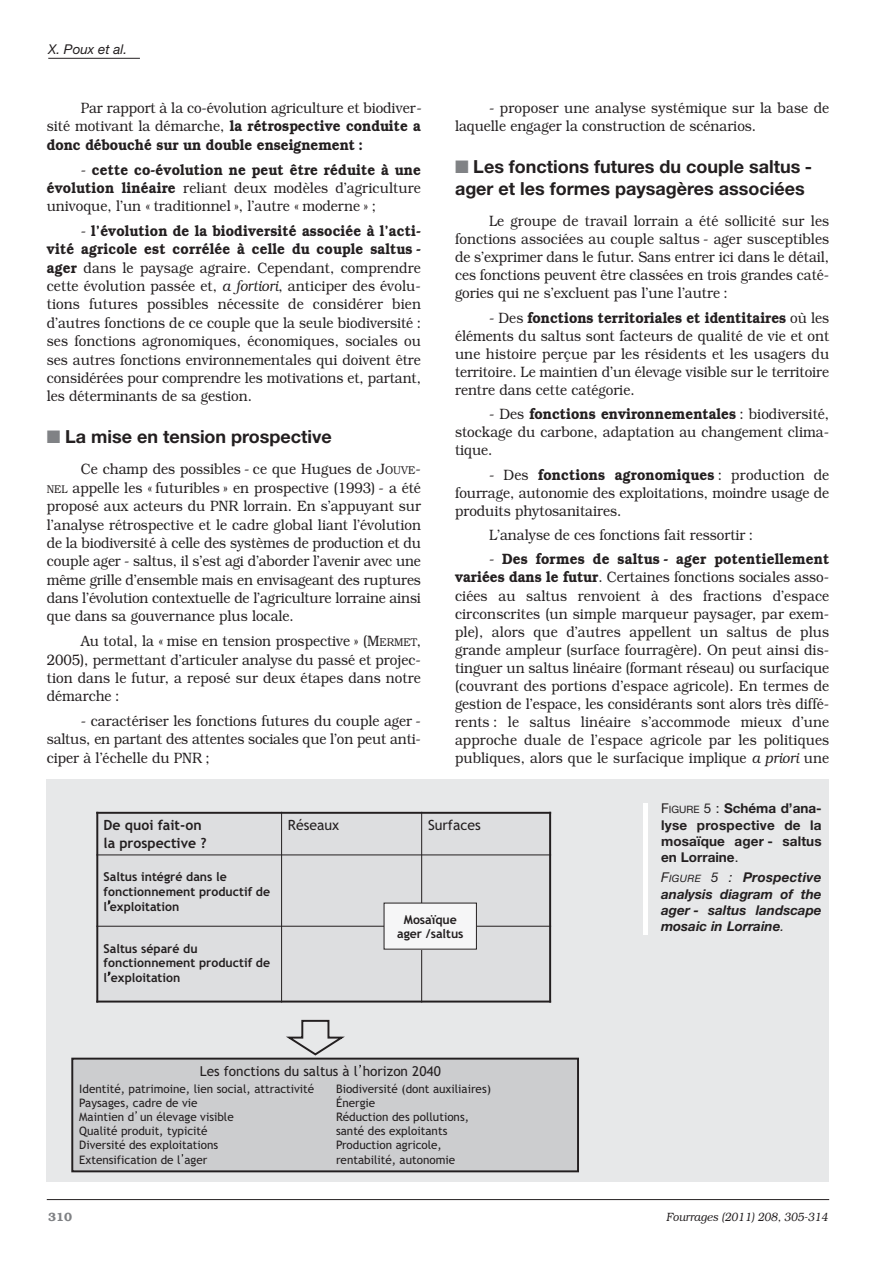
<style>
.page{position:relative;width:893px;height:1263px;background:#fff}
.page>*{position:absolute;margin:0;border:0;box-sizing:border-box;transform-origin:0 0}
.t1{font:700 18px/22.5px "Helvetica Neue";color:#231f20}
.t2{font:300 15px/18.3px "Bookman";color:#231f20;text-align:justify;scale:.9 1}
.t3{font:700 14.1px/18.5px "Trebuchet MS";color:#231f20}
.t4{font:14.1px "Trebuchet MS";color:#231f20}
.t5{font:13.65px "Trebuchet MS";color:#231f20}
.t6{font:italic 700 13.5px/16.2px "Helvetica Neue";color:#231f20;text-align:justify}
.t7{font:700 13.5px/16.2px "Helvetica Neue";letter-spacing:.01em;color:#231f20;text-align:justify}
.t8{font:italic 13.5px "Helvetica Neue";color:#231f20}
.t9{font:700 12.3px/14.7px "Trebuchet MS";color:#231f20}
.t10{font:italic 300 12px "Bookman";color:#231f20;scale:.9 1}
.t11{font:600 12px "Bookman";color:#808285}
.t12{font:11.7px "Trebuchet MS";color:#231f20}
.s1{font-weight:600}
.s2{font-style:italic}
.s3{color:#808285}
.s4{font-size:11.25px}
.s5{font-weight:400}
.s6{font-weight:400;font-size:10.2px}
</style>
<div class="page">
<hr style="left:48px;top:58px;width:92px;height:1px;background:#231f20">
<hr style="left:47px;top:1199px;width:782px;height:1px;background:#231f20">
<div style="left:47px;top:780px;width:782px;height:402px;background:#e7e8e9"></div>
<div style="left:643px;top:804px;width:5px;height:131px;background:#fff"></div>
<div style="left:97px;top:813px;width:453px;height:188px;background:#dddee0"></div>
<hr style="left:281px;top:812px;width:1px;height:190px;background:#231f20">
<hr style="left:421px;top:812px;width:1px;height:190px;background:#231f20">
<hr style="left:96px;top:854px;width:455px;height:1px;background:#231f20">
<hr style="left:96px;top:926px;width:455px;height:1px;background:#231f20">
<hr style="left:96px;top:812px;width:2px;height:190px;background:#231f20">
<hr style="left:549px;top:812px;width:2px;height:190px;background:#231f20">
<hr style="left:96px;top:812px;width:455px;height:2px;background:#231f20">
<hr style="left:96px;top:1000px;width:455px;height:2px;background:#231f20">
<div style="left:384px;top:903px;width:92px;height:46px;background:#f6f6f7"></div>
<div style="left:72px;top:1058px;width:506px;height:113px;background:#cccdcf"></div>
<div style="left:71px;top:1058px;width:508px;height:114px;border:2px solid #231f20"></div>
<svg style="left:287px;top:1019px;width:58px;height:37px"></svg>
<p class="t8" style="left:48px;top:44px;width:80px">X. Poux et al.</p>
<p class="t2" style="left:47px;top:99px;width:418px;text-indent:34px">Par rapport à la co-évolution agriculture et biodiver&shy;sité motivant la démarche, <span class="s1">la rétrospective conduite a donc débouché sur un double enseignement :</span></p>
<p class="t2" style="left:47px;top:160px;width:417px;text-indent:34px">- <span class="s1">cette co-évolution ne peut être réduite à une évolution linéaire</span> reliant deux modèles d’agriculture univoque, l’un « traditionnel », l’autre « moderne » ;</p>
<p class="t2" style="left:47px;top:222px;width:417px;text-indent:34px">- <span class="s1">l’évolution de la biodiversité associée à l’acti&shy;vité agricole est corrélée à celle du couple saltus - ager</span> dans le paysage agraire. Cependant, comprendre cette évolution passée et, <span class="s2">a fortiori</span>, anticiper des évolu&shy;tions futures possibles nécessite de considérer bien d’autres fonctions de ce couple que la seule biodiversité : ses fonctions agronomiques, économiques, sociales ou ses autres fonctions environnementales qui doivent être considérées pour comprendre les motivations et, partant, les déterminants de sa gestion.</p>
<p class="t1" style="left:47px;top:427px;width:287px"><span class="s3">■</span> La mise en tension prospective</p>
<p class="t2" style="left:47px;top:460px;width:417px;text-indent:34px">Ce champ des possibles - ce que Hugues de J<span class="s4">OUVE</span>-<span class="s4">NEL</span> appelle les « futuribles » en prospective (1993) - a été proposé aux acteurs du PNR lorrain. En s’appuyant sur l’analyse rétrospective et le cadre global liant l’évolution de la biodiversité à celle des systèmes de production et du couple ager - saltus, il s’est agi d’aborder l’avenir avec une même grille d’ensemble mais en envisageant des ruptures dans l’évolution contextuelle de l’agriculture lorraine ainsi que dans sa gouvernance plus locale.</p>
<p class="t2" style="left:47px;top:632px;width:417px;text-indent:34px">Au total, la « mise en tension prospective » (M<span class="s4">ERMET</span>, 2005), permettant d’articuler analyse du passé et projec&shy;tion dans le futur, a reposé sur deux étapes dans notre démarche :</p>
<p class="t2" style="left:47px;top:712px;width:417px;text-indent:34px">- caractériser les fonctions futures du couple ager - saltus, en partant des attentes sociales que l’on peut anti&shy;ciper à l’échelle du PNR ;</p>
<p class="t2" style="left:455px;top:99px;width:417px;text-indent:34px">- proposer une analyse systémique sur la base de laquelle engager la construction de scénarios.</p>
<p class="t1" style="left:455px;top:157px;width:359px"><span class="s3">■</span> Les fonctions futures du couple saltus - ager et les formes paysagères associées</p>
<p class="t2" style="left:455px;top:212px;width:417px;text-indent:34px">Le groupe de travail lorrain a été sollicité sur les fonctions associées au couple saltus - ager susceptibles de s’exprimer dans le futur. Sans entrer ici dans le détail, ces fonctions peuvent être classées en trois grandes caté&shy;gories qui ne s’excluent pas l’une l’autre :</p>
<p class="t2" style="left:455px;top:308px;width:417px;text-indent:34px">- Des <span class="s1">fonctions territoriales et identitaires</span> où les éléments du saltus sont facteurs de qualité de vie et ont une histoire perçue par les résidents et les usagers du territoire. Le maintien d’un élevage visible sur le territoire rentre dans cette catégorie.</p>
<p class="t2" style="left:455px;top:405px;width:417px;text-indent:34px">- Des <span class="s1">fonctions environnementales</span> : biodiversité, stockage du carbone, adaptation au changement clima&shy;tique.</p>
<p class="t2" style="left:455px;top:465px;width:417px;text-indent:34px">- Des <span class="s1">fonctions agronomiques</span> : production de fourrage, autonomie des exploitations, moindre usage de produits phytosanitaires.</p>
<p class="t2" style="left:489px;top:526px;width:295px">L’analyse de ces fonctions fait ressortir :</p>
<p class="t2" style="left:455px;top:550px;width:417px;text-indent:34px">- <span class="s1">Des formes de saltus - ager potentiellement variées dans le futur</span>. Certaines fonctions sociales asso&shy;ciées au saltus renvoient à des fractions d’espace circonscrites (un simple marqueur paysager, par exem&shy;ple), alors que d’autres appellent un saltus de plus grande ampleur (surface fourragère). On peut ainsi dis&shy;tinguer un saltus linéaire (formant réseau) ou surfacique (couvrant des portions d’espace agricole). En termes de gestion de l’espace, les considérants sont alors très diffé&shy;rents : le saltus linéaire s’accommode mieux d’une approche duale de l’espace agricole par les politiques publiques, alors que le surfacique implique <span class="s2">a priori</span> une</p>
<p class="t3" style="left:104px;top:816px;width:105px">De quoi fait-on la prospective ?</p>
<p class="t4" style="left:288px;top:817px;width:53px">Réseaux</p>
<p class="t4" style="left:428px;top:817px;width:54px">Surfaces</p>
<p class="t9" style="left:104px;top:869px;width:168px">Saltus intégré dans le fonctionnement productif de l exploitation</p>
<p class="t9" style="left:104px;top:941px;width:168px">Saltus séparé du fonctionnement productif de l exploitation</p>
<p class="t9" style="left:397px;top:912px;width:68px;line-height:14.1px;text-align:center">Mosaïque ager /saltus</p>
<p class="t5" style="left:200px;top:1063px;width:242px">Les fonctions du saltus à l horizon 2040</p>
<p class="t12" style="left:79px;top:1082px;width:236px">Identité, patrimoine, lien social, attractivité</p>
<p class="t12" style="left:336px;top:1082px;width:156px">Biodiversité (dont auxiliaires)</p>
<p class="t12" style="left:79px;top:1096px;width:120px">Paysages, cadre de vie</p>
<p class="t12" style="left:336px;top:1096px;width:41px">Énergie</p>
<p class="t12" style="left:79px;top:1109px;width:156px">Maintien d un élevage visible</p>
<p class="t12" style="left:336px;top:1109px;width:134px">Réduction des pollutions,</p>
<p class="t12" style="left:79px;top:1124px;width:130px">Qualité produit, typicité</p>
<p class="t12" style="left:336px;top:1124px;width:113px">santé des exploitants</p>
<p class="t12" style="left:79px;top:1138px;width:140px">Diversité des exploitations</p>
<p class="t12" style="left:336px;top:1138px;width:107px">Production agricole,</p>
<p class="t12" style="left:79px;top:1152px;width:130px">Extensification de l ager</p>
<p class="t12" style="left:336px;top:1152px;width:121px">rentabilité, autonomie</p>
<p class="t7" style="left:661px;top:802px;width:162px"><span class="s5">F</span><span class="s6">IGURE</span> <span class="s5">5 :</span> Schéma d’ana&shy;lyse prospective de la mosaïque ager - saltus en Lorraine<span class="s5">.</span></p>
<p class="t6" style="left:661px;top:871px;width:162px"><span class="s5">F</span><span class="s6">IGURE</span> <span class="s5">5 :</span> Prospective analysis diagram of the ager - saltus landscape mosaic in Lorraine<span class="s5">.</span></p>
<p class="t11" style="left:48px;top:1209px;width:25px">310</p>
<p class="t10" style="left:666px;top:1209px;width:181px">Fourrages (2011) 208, 305-314</p>
</div>
